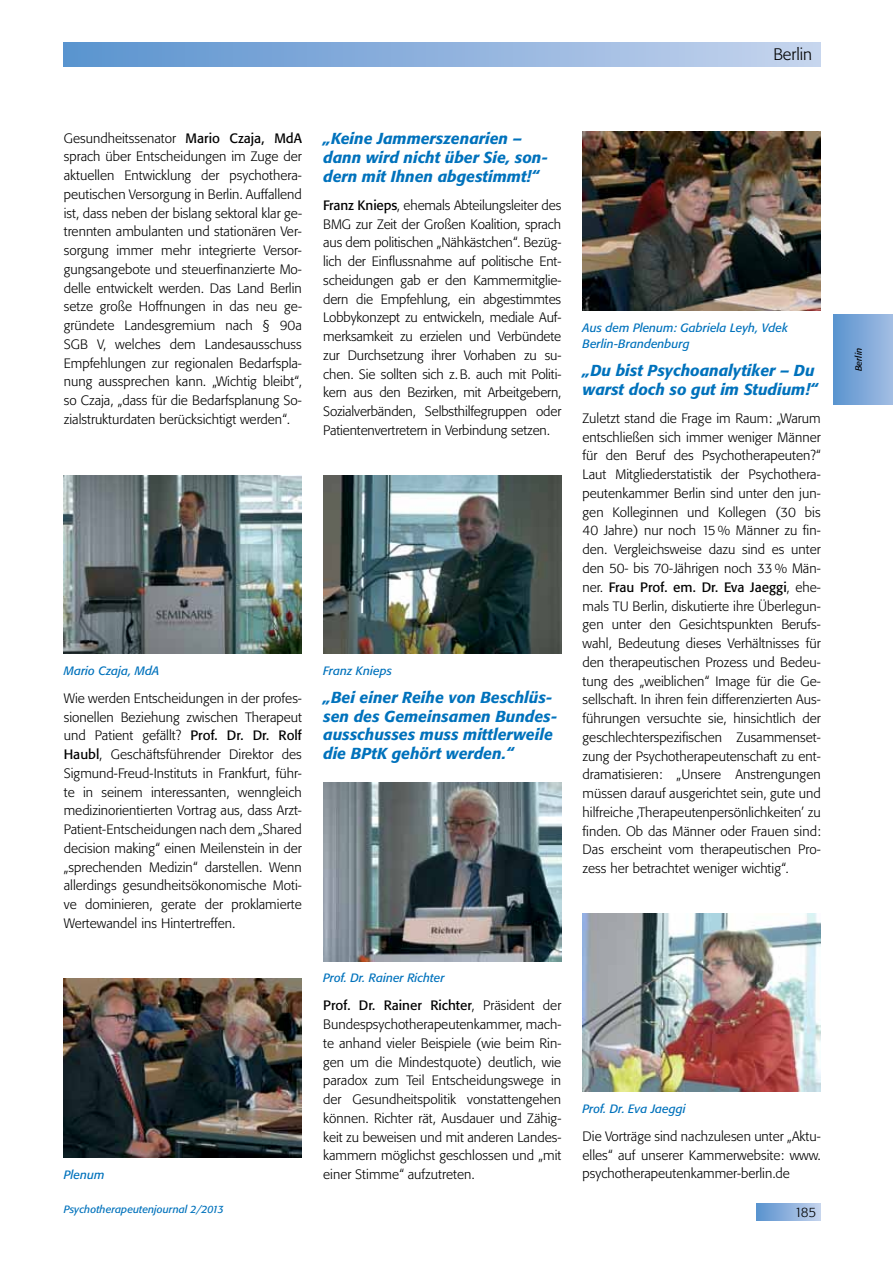
<style>
.page{position:relative;width:893px;height:1263px;background:#fff}
.page>*{position:absolute;margin:0;border:0;box-sizing:border-box;transform-origin:0 0}
.t1{font:300 16.5px "Tn T Form BSK";color:#000}
.t2{font:italic 500 15.75px/18.8px "Tn T Form BSK";color:#0072bc}
.t3{font:300 13.5px/18.8px "Tn T Form BSK";color:#000;text-align:justify}
.t4{font:italic 12px/16.5px "Tn T Form BSK";color:#0072bc}
.t5{font:italic 10.5px "Tn T Form BSK";color:#0072bc}
.t6{font:italic 9px "Tn T Form BSK";color:#000}
.s1{font-weight:400}
</style>
<div class="page">
<div style="left:64px;top:43px;width:757px;height:24px;background:linear-gradient(to right,#5a92cf,#c6d4ee)"></div>
<div style="left:757px;top:1203px;width:64px;height:17px;background:linear-gradient(to right,#5a92ce,#c3d2ed)"></div>
<div style="left:833px;top:314px;width:60px;height:91px;background:linear-gradient(to right,#5a93cf,#a2bce3)"></div>
<img style="left:64px;top:475px;width:238px;height:178px">
<img style="left:64px;top:979px;width:238px;height:178px">
<img style="left:323px;top:475px;width:238px;height:178px">
<img style="left:323px;top:783px;width:238px;height:178px">
<img style="left:583px;top:132px;width:238px;height:178px">
<img style="left:583px;top:913px;width:238px;height:179px">
<p class="t1" style="left:773px;top:44px;width:40px">Berlin</p>
<p class="t3" style="left:64px;top:129px;width:240px">Gesundheitssenator <span class="s1">Mario Czaja, MdA </span>sprach über Entscheidungen im Zuge der aktuellen Entwicklung der psychothera&shy;peutischen Versorgung in Berlin. Auffallend ist, dass neben der bislang sektoral klar ge&shy;trennten ambulanten und stationären Ver&shy;sorgung immer mehr integrierte Versor&shy;gungsangebote und steuerfinanzierte Mo&shy;delle entwickelt werden. Das Land Berlin setze große Hoffnungen in das neu ge&shy;gründete Landesgremium nach § 90a SGB V, welches dem Landesausschuss Empfehlungen zur regionalen Bedarfspla&shy;nung aussprechen kann. „Wichtig bleibt“, so Czaja, „dass für die Bedarfsplanung So&shy;zialstrukturdaten berücksichtigt werden“.</p>
<p class="t2" style="left:323px;top:129px;width:226px">„Keine Jammerszenarien – dann wird nicht über Sie, son&shy;dern mit Ihnen abgestimmt!“</p>
<p class="t3" style="left:323px;top:196px;width:240px"><span class="s1">Franz Knieps</span>, ehemals Abteilungsleiter des BMG zur Zeit der Großen Koalition, sprach aus dem politischen „Nähkästchen“. Bezüg&shy;lich der Einflussnahme auf politische Ent&shy;scheidungen gab er den Kammermitglie&shy;dern die Empfehlung, ein abgestimmtes Lobbykonzept zu entwickeln, mediale Auf&shy;merksamkeit zu erzielen und Verbündete zur Durchsetzung ihrer Vorhaben zu su&shy;chen. Sie sollten sich z. B. auch mit Politi&shy;kern aus den Bezirken, mit Arbeitgebern, Sozialverbänden, Selbsthilfegruppen oder Patientenvertretern in Verbindung setzen.</p>
<p class="t4" style="left:64px;top:662px;width:97px">Mario Czaja, MdA</p>
<p class="t3" style="left:64px;top:689px;width:240px">Wie werden Entscheidungen in der profes&shy;sionellen Beziehung zwischen Therapeut und Patient gefällt? <span class="s1">Prof. Dr. Dr. Rolf Haubl</span>, Geschäftsführender Direktor des Sigmund-Freud-Instituts in Frankfurt, führ&shy;te in seinem interessanten, wenngleich medizinorientierten Vortrag aus, dass Arzt-Patient-Entscheidungen nach dem „Shared decision making“ einen Meilenstein in der „sprechenden Medizin“ darstellen. Wenn allerdings gesundheitsökonomische Moti&shy;ve dominieren, gerate der proklamierte Wertewandel ins Hintertreffen.</p>
<p class="t4" style="left:64px;top:1166px;width:42px">Plenum</p>
<p class="t4" style="left:323px;top:662px;width:70px">Franz Knieps</p>
<p class="t2" style="left:323px;top:688px;width:235px">„Bei einer Reihe von Beschlüs&shy;sen des Gemeinsamen Bundes&shy;ausschusses muss mittlerweile die BPtK gehört werden.“</p>
<p class="t4" style="left:323px;top:970px;width:123px">Prof. Dr. Rainer Richter</p>
<p class="t3" style="left:323px;top:996px;width:240px"><span class="s1">Prof. Dr. Rainer Richter</span>, Präsident der Bundespsychotherapeutenkammer, mach&shy;te anhand vieler Beispiele (wie beim Rin&shy;gen um die Mindestquote) deutlich, wie paradox zum Teil Entscheidungswege in der Gesundheitspolitik vonstattengehen können. Richter rät, Ausdauer und Zähig&shy;keit zu beweisen und mit anderen Landes&shy;kammern möglichst geschlossen und „mit einer Stimme“ aufzutreten.</p>
<p class="t4" style="left:583px;top:319px;width:207px">Aus dem Plenum: Gabriela Leyh, Vdek<br>Berlin-Brandenburg</p>
<p class="t2" style="left:583px;top:361px;width:236px">„Du bist Psychoanalytiker – Du warst doch so gut im Studium!“</p>
<p class="t3" style="left:583px;top:409px;width:240px">Zuletzt stand die Frage im Raum: „Warum entschließen sich immer weniger Männer für den Beruf des Psychotherapeuten?“ Laut Mitgliederstatistik der Psychothera&shy;peutenkammer Berlin sind unter den jun&shy;gen Kolleginnen und Kollegen (30 bis 40 Jahre) nur noch 15 % Männer zu fin&shy;den. Vergleichsweise dazu sind es unter den 50- bis 70-Jährigen noch 33 % Män&shy;ner. <span class="s1">Frau Prof. em. Dr. Eva Jaeggi</span>, ehe&shy;mals TU Berlin, diskutierte ihre Überlegun&shy;gen unter den Gesichtspunkten Berufs&shy;wahl, Bedeutung dieses Verhältnisses für den therapeutischen Prozess und Bedeu&shy;tung des „weiblichen“ Image für die Ge&shy;sellschaft. In ihren fein differenzierten Aus&shy;führungen versuchte sie, hinsichtlich der geschlechterspezifischen Zusammenset&shy;zung der Psychotherapeutenschaft zu ent&shy;dramatisieren: „Unsere Anstrengungen müssen darauf ausgerichtet sein, gute und hilfreiche ‚Therapeutenpersönlichkeiten’ zu finden. Ob das Männer oder Frauen sind:<br>Das erscheint vom therapeutischen Pro&shy;zess her betrachtet weniger wichtig“.</p>
<p class="t4" style="left:583px;top:1100px;width:105px">Prof. Dr. Eva Jaeggi</p>
<p class="t3" style="left:583px;top:1127px;width:240px">Die Vorträge sind nachzulesen unter „Aktu&shy;elles“ auf unserer Kammerwebsite: www. psychotherapeutenkammer-berlin.de</p>
<p class="t5" style="left:64px;top:1203px;width:162px">Psychotherapeutenjournal 2/2013</p>
<p class="t3" style="left:795px;top:1202px;width:23px">185</p>
<p class="t6" style="left:853px;top:371px;width:25px;rotate:-90deg">Berlin</p>
</div>
